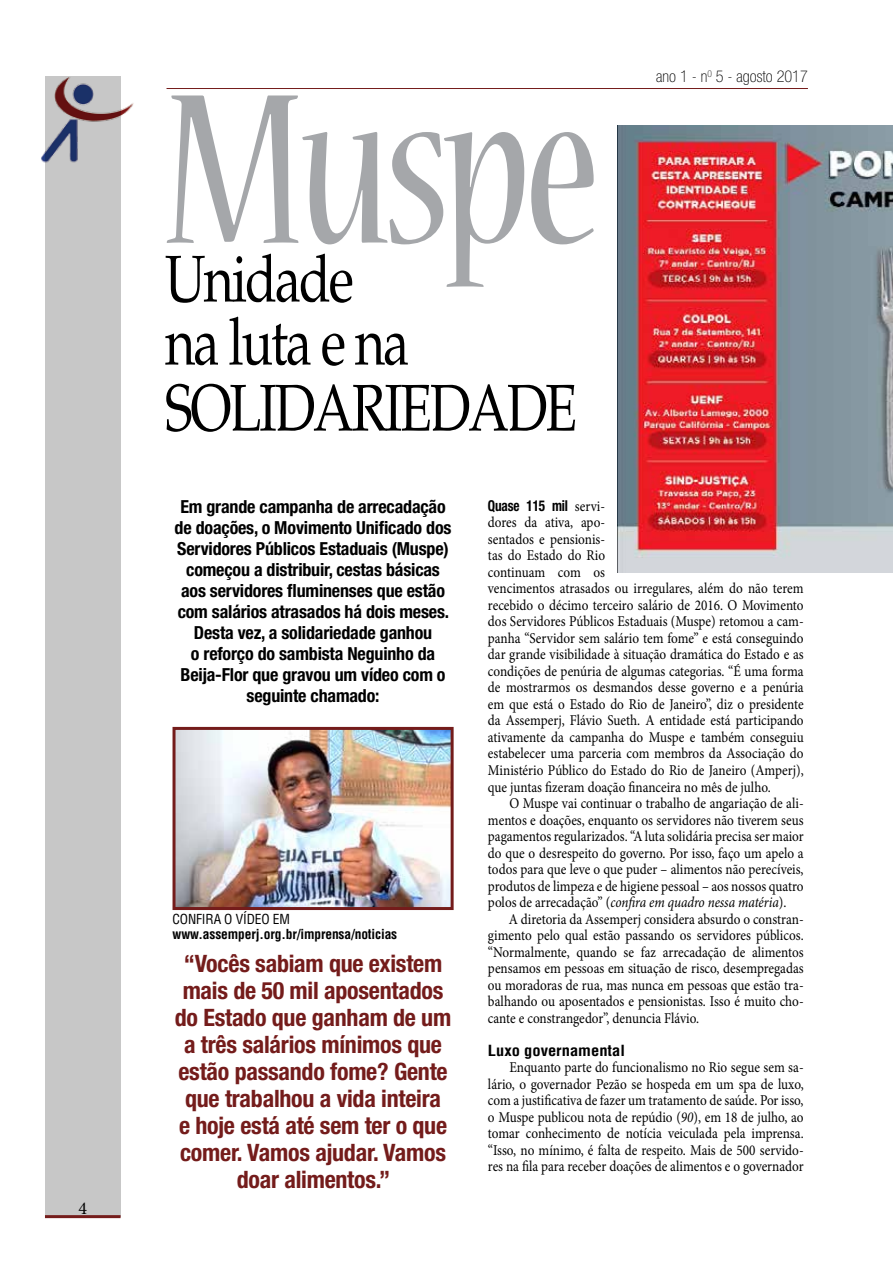
<style>
.page{position:relative;width:893px;height:1263px;background:#fff}
.page>*{position:absolute;margin:0;border:0;box-sizing:border-box;transform-origin:0 0}
.t1{font:condensed 238.65px "Nueva Std";letter-spacing:-.03em;color:#a5a7aa}
.t2{font:66px/64.5px "Palatino";letter-spacing:-.04em;color:#000;scale:.79 1}
.t3{font:700 condensed 24px/27px "Helvetica Neue";letter-spacing:-.01em;color:#741c1b;text-align:center}
.t4{font:700 condensed 18px/21px "Helvetica Neue";letter-spacing:-.01em;color:#000;text-align:center}
.t5{font:18px "Minion Pro";color:#000}
.t6{font:100 condensed 16.35px "Helvetica Neue";color:#000}
.t7{font:15px/16.5px "Minion Pro";color:#000;text-align:justify;scale:.88 1}
.t8{font:700 condensed 15px "Helvetica Neue";letter-spacing:-.01em;color:#000;scale:.88 1}
.t9{font:700 condensed 15px "Helvetica";color:#000;scale:1.1 1}
.t10{font:700 condensed 13.5px "Helvetica";letter-spacing:-.01em;color:#000}
.t11{font:condensed 13.5px "Helvetica";letter-spacing:-.01em;color:#000}
.s1{font-family:"Minion Pro";font-weight:400;font-stretch:normal}
.s2{font-style:italic}
</style>
<div class="page">
<div style="left:45px;top:77px;width:76px;height:1139px;background:#c7c7c7"></div>
<img style="left:41px;top:76px;width:93px;height:87px">
<hr style="left:167px;top:88px;width:641px;height:1px;background:#741c1b">
<hr style="left:45px;top:1215px;width:76px;height:3px;background:#741c1b">
<img style="left:177px;top:731px;width:273px;height:175px">
<div style="left:173px;top:727px;width:281px;height:183px;border:3px solid #741c1b"></div>
<img style="left:618px;top:125px;width:275px;height:447px">
<p class="t5" style="left:78px;top:1196px;width:10px">4</p>
<h1 class="t1" style="left:164px;top:63px;width:438px">Muspe</h1>
<h2 class="t2" style="left:165px;top:248px;width:523px">Unidade<br>na luta e na<br>SOLIDARIEDADE</h2>
<p class="t6" style="left:656px;top:67px;width:153px">ano 1 - n<sup>0</sup> 5 - agosto 2017</p>
<p class="t4" style="left:175px;top:496px;width:278px">Em grande campanha de arrecadação de doações, o Movimento Unificado dos Servidores Públicos Estaduais (Muspe) começou a distribuir, cestas básicas aos servidores fluminenses que estão com salários atrasados há dois meses.<br>Desta vez, a solidariedade ganhou<br>o reforço do sambista Neguinho da Beija-Flor que gravou um vídeo com o seguinte chamado:</p>
<p class="t11" style="left:173px;top:910px;width:119px">CONFIRA O VÍDEO EM</p>
<p class="t10" style="left:173px;top:925px;width:226px">www.assemperj.org.br/imprensa/noticias</p>
<h3 class="t3" style="left:175px;top:950px;width:278px">“Vocês sabiam que existem mais de 50 mil aposentados do Estado que ganham de um a três salários mínimos que estão passando fome? Gente que trabalhou a vida inteira<br>e hoje está até sem ter o que comer. Vamos ajudar. Vamos doar alimentos.”</h3>
<p class="t8" style="left:488px;top:496px;width:135px">Quase 115 mil <span class="s1">servi-</span></p>
<p class="t7" style="left:488px;top:514px;width:360px;text-align:left">dores da ativa, apo-<br>sentados e pensionis-<br>tas do Estado do Rio<br>continuam com os<br>vencimentos atrasados ou irregulares, além do não terem recebido o décimo terceiro salário de 2016. O Movimento dos Servidores Públicos Estaduais (Muspe) retomou a cam&shy;panha “Servidor sem salário tem fome” e está conseguindo dar grande visibilidade à situação dramática do Estado e as condições de penúria de algumas categorias. “É uma forma de mostrarmos os desmandos desse governo e a penúria em que está o Estado do Rio de Janeiro”, diz o presidente da Assemperj, Flávio Sueth. A entidade está participando ativamente da campanha do Muspe e também conseguiu estabelecer uma parceria com membros da Associação do Ministério Público do Estado do Rio de Janeiro (Amperj), que juntas fizeram doação financeira no mês de julho.</p>
<p class="t7" style="left:488px;top:795px;width:360px;text-indent:21px">O Muspe vai continuar o trabalho de angariação de ali&shy;mentos e doações, enquanto os servidores não tiverem seus pagamentos regularizados. “A luta solidária precisa ser maior do que o desrespeito do governo. Por isso, faço um apelo a todos para que leve o que puder – alimentos não perecíveis, produtos de limpeza e de higiene pessoal – aos nossos quatro polos de arrecadação” (<span class="s2">confira em quadro nessa matéria</span>).</p>
<p class="t7" style="left:488px;top:910px;width:360px;text-indent:21px">A diretoria da Assemperj considera absurdo o constran&shy;gimento pelo qual estão passando os servidores públicos. “Normalmente, quando se faz arrecadação de alimentos pensamos em pessoas em situação de risco, desempregadas ou moradoras de rua, mas nunca em pessoas que estão tra&shy;balhando ou aposentados e pensionistas. Isso é muito cho&shy;cante e constrangedor”, denuncia Flávio.</p>
<p class="t9" style="left:488px;top:1041px;width:126px">Luxo governamental</p>
<p class="t7" style="left:488px;top:1059px;width:360px;text-indent:21px">Enquanto parte do funcionalismo no Rio segue sem sa&shy;lário, o governador Pezão se hospeda em um spa de luxo, com a justificativa de fazer um tratamento de saúde. Por isso, o Muspe publicou nota de repúdio (<span class="s2">90</span>), em 18 de julho, ao tomar conhecimento de notícia veiculada pela imprensa. “Isso, no mínimo, é falta de respeito. Mais de 500 servido&shy;res na fila para receber doações de alimentos e o governador</p>
</div>
